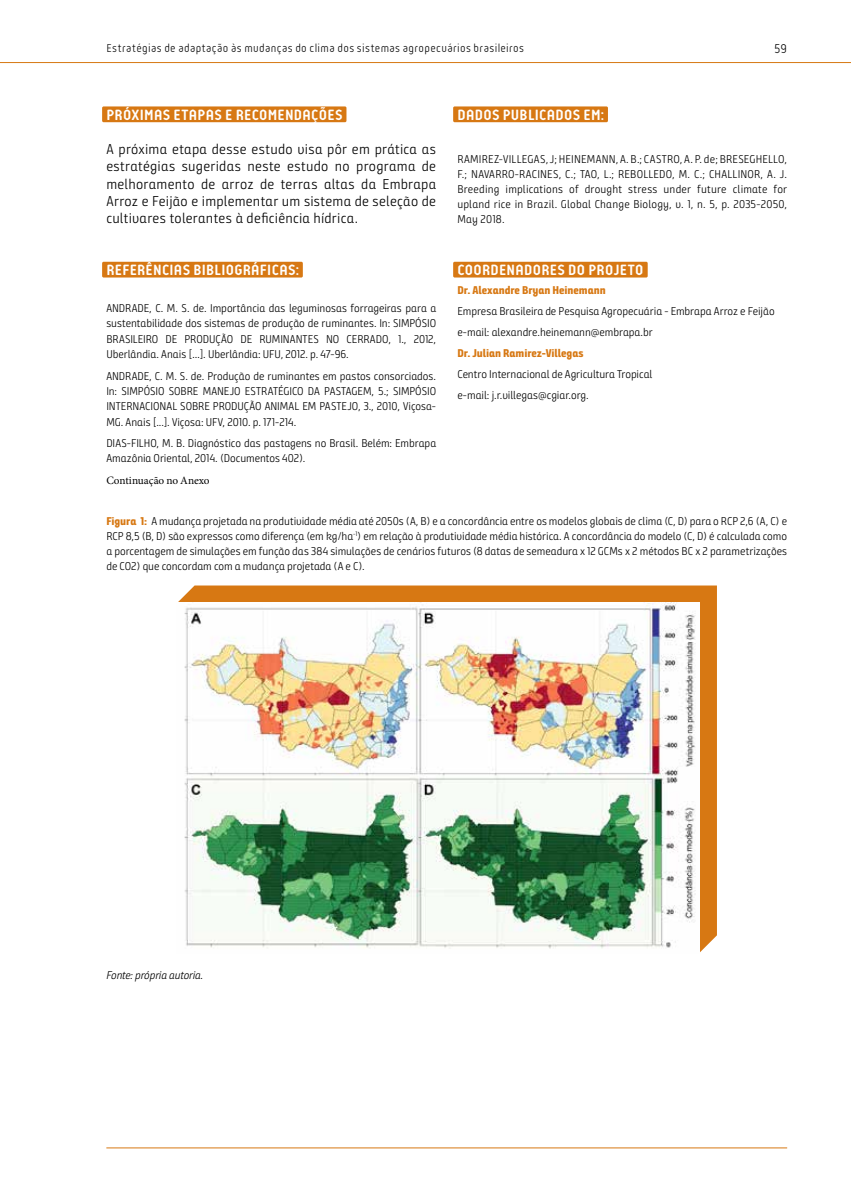
<style>
.page{position:relative;width:851px;height:1191px;background:#fff}
.page>*{position:absolute;margin:0;border:0;box-sizing:border-box;transform-origin:0 0}
.t1{font:700 15.75px "Reso";letter-spacing:.02em;color:#fff}
.t2{font:14.25px/17.2px "Bunday Sans Semi Light Up";letter-spacing:.015em;color:#000;text-align:justify}
.t3{font:300 13.5px "Reso";color:#000}
.t4{font:300 12px "Reso";letter-spacing:.035em;color:#000}
.t5{font:11.25px/15px "Bunday Sans Semi Light Up";color:#000;text-align:justify}
.t6{font:11.25px "Bunday Sans Extra Bold Up";letter-spacing:-.005em;color:#d77813}
.t7{font:11.25px "Bunday Sans Semi Light Up It";letter-spacing:-.01em;color:#000}
.t8{font:11.25px "Minion Pro";letter-spacing:-.005em;color:#000}
.s1{font-family:"Bunday Sans Extra Bold Up";color:#d77813}
</style>
<div class="page">
<div style="left:453px;top:106px;width:155px;height:16px;background:#d77813;border-radius:2px"></div>
<div style="left:453px;top:262px;width:194px;height:15px;background:#d77813;border-radius:2px"></div>
<div style="left:102px;top:106px;width:244px;height:16px;background:#d77813;border-radius:2px"></div>
<div style="left:102px;top:262px;width:201px;height:15px;background:#d77813;border-radius:2px"></div>
<svg style="left:178px;top:585px;width:538px;height:368px;background:#da8428"></svg>
<img style="left:178px;top:603px;width:521px;height:350px">
<hr style="left:106px;top:1147px;width:681px;height:1px;background:#d77813">
<hr style="left:0;top:62px;width:850px;height:1px;background:#d77813">
<p class="t4" style="left:106px;top:42px;width:419px">Estratégias de adaptação às mudanças do clima dos sistemas agropecuários brasileiros</p>
<p class="t3" style="left:774px;top:42px;width:15px">59</p>
<h1 class="t1" style="left:106px;top:106px;width:237px">PRÓXIMAS ETAPAS E RECOMENDAÇÕES</h1>
<p class="t2" style="left:106px;top:141px;width:331px">A próxima etapa desse estudo visa pôr em prática as estratégias sugeridas neste estudo no programa de melhoramento de arroz de terras altas da Embrapa Arroz e Feijão e implementar um sistema de seleção de cultivares tolerantes à deficiência hídrica.</p>
<h1 class="t1" style="left:106px;top:261px;width:194px">REFERÊNCIAS BIBLIOGRÁFICAS:</h1>
<p class="t5" style="left:106px;top:300px;width:331px">ANDRADE, C. M. S. de. Importância das leguminosas forrageiras para a sustentabilidade dos sistemas de produção de ruminantes. In: SIMPÓSIO BRASILEIRO DE PRODUÇÃO DE RUMINANTES NO CERRADO, 1., 2012, Uberlândia. Anais […]. Uberlândia: UFU, 2012. p. 47-96.</p>
<p class="t5" style="left:106px;top:368px;width:331px">ANDRADE, C. M. S. de. Produção de ruminantes em pastos consorciados.<br>In: SIMPÓSIO SOBRE MANEJO ESTRATÉGICO DA PASTAGEM, 5.; SIMPÓSIO INTERNACIONAL SOBRE PRODUÇÃO ANIMAL EM PASTEJO, 3., 2010, Viçosa-MG. Anais [...]. Viçosa: UFV, 2010. p. 171-214.</p>
<p class="t5" style="left:106px;top:435px;width:331px">DIAS-FILHO, M. B. Diagnóstico das pastagens no Brasil. Belém: Embrapa<br>Amazônia Oriental, 2014. (Documentos 402).</p>
<p class="t8" style="left:106px;top:472px;width:105px">Continuação no Anexo</p>
<h1 class="t1" style="left:457px;top:106px;width:148px">DADOS PUBLICADOS EM:</h1>
<p class="t5" style="left:457px;top:151px;width:331px">RAMIREZ-VILLEGAS, J; HEINEMANN, A. B.; CASTRO, A. P. de; BRESEGHELLO, F.; NAVARRO-RACINES, C.; TAO, L.; REBOLLEDO, M. C.; CHALLINOR, A. J.<br>Breeding implications of drought stress under future climate for upland rice in Brazil. Global Change Biology, v. 1, n. 5, p. 2035-2050, May 2018.</p>
<h1 class="t1" style="left:457px;top:261px;width:188px">COORDENADORES DO PROJETO</h1>
<p class="t6" style="left:457px;top:283px;width:150px">Dr. Alexandre Bryan Heinemann</p>
<p class="t5" style="left:457px;top:301px;width:319px;line-height:21px">Empresa Brasileira de Pesquisa Agropecuária - Embrapa Arroz e Feijão e-mail: alexandre.heinemann@embrapa.br</p>
<p class="t6" style="left:457px;top:346px;width:128px">Dr. Julian Ramirez-Villegas</p>
<p class="t5" style="left:457px;top:363px;width:196px;line-height:21px">Centro Internacional de Agricultura Tropical e-mail: j.r.villegas@cgiar.org.</p>
<p class="t5" style="left:106px;top:513px;width:682px"><span class="s1">Figura 1:</span> A mudança projetada na produtividade média até 2050s (A, B) e a concordância entre os modelos globais de clima (C, D) para o RCP 2,6 (A, C) e RCP 8,5 (B, D) são expressos como diferença (em kg/ha<sup>-1</sup>) em relação à produtividade média histórica. A concordância do modelo (C, D) é calculada como a porcentagem de simulações em função das 384 simulações de cenários futuros (8 datas de semeadura x 12 GCMs x 2 métodos BC x 2 parametrizações de CO2) que concordam com a mudança projetada (A e C).</p>
<p class="t7" style="left:106px;top:968px;width:99px">Fonte: própria autoria.</p>
</div>
